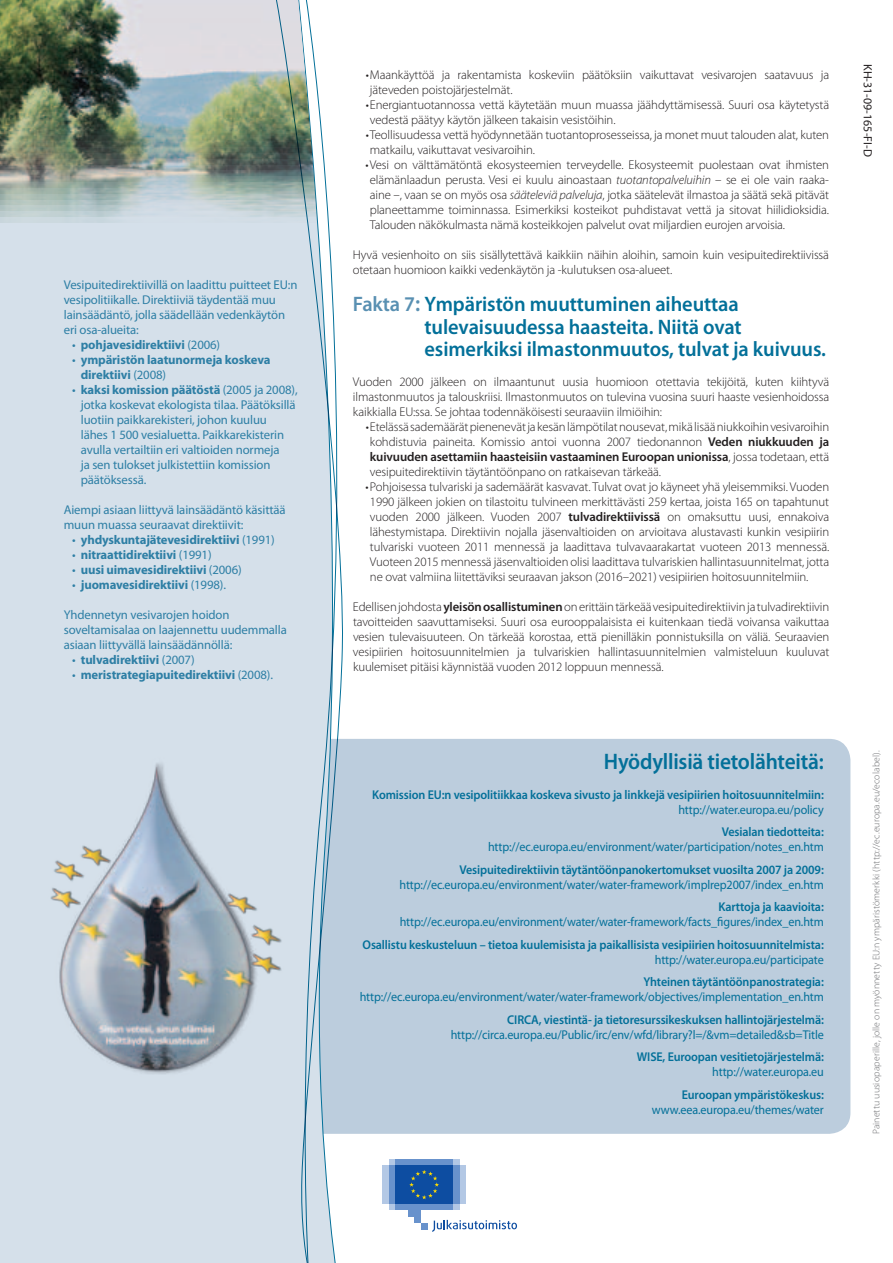
<style>
.page{position:relative;width:893px;height:1263px;background:#fff}
.page>*{position:absolute;margin:0;border:0;box-sizing:border-box;transform-origin:0 0}
.t1{font:600 22.5px "Myriad Pro";letter-spacing:-.01em;color:#037099;scale:.95 1}
.t2{font:600 21px/22.5px "Myriad Pro";letter-spacing:-.005em;color:#037099}
.t3{font:300 12.75px/15px "Myriad Pro";letter-spacing:-.01em;color:#231f20;text-align:justify}
.t4{font:12.75px/15px "Myriad Pro";letter-spacing:-.01em;color:#2e7fa5}
.t5{font:12.75px "Myriad Pro";letter-spacing:-.01em;color:#037099;scale:.95 1}
.t6{font:600 12.75px "Myriad Pro";letter-spacing:-.01em;color:#037099;scale:.95 1}
.t7{font:700 12.75px/15px "Myriad Pro";letter-spacing:-.01em;color:#2e7fa5}
.t8{font:12px "Myriad Pro";color:#231f20}
.t9{font:300 9.75px "Myriad Pro";letter-spacing:.015em;color:#6c6d70}
.s1{font-weight:400}
.s2{font-weight:700}
.s3{font-style:italic}
.s4{color:#5990b2}
.s5{font-size:22.5px;color:#5990b2}
.s6{font-weight:600}
</style>
<div class="page">
<div style="left:281px;top:739px;width:569px;height:395px;background:#bccddd;border-radius:21px"></div>
<div style="left:0;top:236px;width:349px;height:1027px;background:#d5e0ea"></div>
<img style="left:0;top:0;width:273px;height:236px">
<svg style="left:273px;top:0;width:71px;height:1263px"></svg>
<img style="left:0;top:695px;width:321px;height:443px">
<div style="left:389px;top:1204px;width:70px;height:6px;background:#b3c8e5"></div>
<div style="left:389px;top:1159px;width:70px;height:6px;background:#b3c8e5"></div>
<div style="left:395px;top:1159px;width:58px;height:6px;background:#6892cc"></div>
<div style="left:395px;top:1204px;width:58px;height:6px;background:#6892cc"></div>
<div style="left:453px;top:1165px;width:6px;height:39px;background:#6892cc"></div>
<div style="left:459px;top:1165px;width:7px;height:39px;background:#b3c8e5"></div>
<div style="left:389px;top:1165px;width:6px;height:39px;background:#6892cc"></div>
<div style="left:383px;top:1165px;width:6px;height:39px;background:#b3c8e5"></div>
<div style="left:408px;top:1204px;width:13px;height:12px;background:#6892cc"></div>
<div style="left:415px;top:1204px;width:6px;height:19px;background:#6892cc"></div>
<div style="left:395px;top:1165px;width:58px;height:39px;background:#0d4da1"></div>
<svg style="left:409px;top:1170px;width:30px;height:29px"></svg>
<svg style="left:421px;top:1220px;width:96px;height:12px"></svg>
<p class="t4" style="left:64px;top:277px;width:235px">Vesipuitedirektiivillä on laadittu puitteet EU:n vesipolitiikalle. Direktiiviä täydentää muu lainsäädäntö, jolla säädellään vedenkäytön eri osa-alueita:</p>
<p class="t7" style="left:72px;top:337px;width:149px"><span class="s1">•</span> pohjavesidirektiivi <span class="s1">(2006)</span></p>
<p class="t7" style="left:81px;top:352px;width:191px;text-indent:-9px"><span class="s1">•</span> ympäristön laatunormeja koskeva direktiivi <span class="s1">(2008)</span></p>
<p class="t4" style="left:81px;top:382px;width:218px;text-indent:-9px">• <span class="s2">kaksi komission päätöstä</span> (2005 ja 2008), jotka koskevat ekologista tilaa. Päätöksillä luotiin paikkarekisteri, johon kuuluu<br>lähes 1 500 vesialuetta. Paikkarekisterin avulla vertailtiin eri valtioiden normeja<br>ja sen tulokset julkistettiin komission päätöksessä.</p>
<p class="t4" style="left:64px;top:502px;width:223px">Aiempi asiaan liittyvä lainsäädäntö käsittää muun muassa seuraavat direktiivit:</p>
<p class="t7" style="left:72px;top:531px;width:204px"><span class="s1">•</span> yhdyskuntajätevesidirektiivi <span class="s1">(1991)</span></p>
<p class="t7" style="left:72px;top:546px;width:141px"><span class="s1">•</span> nitraattidirektiivi <span class="s1">(1991)</span></p>
<p class="t7" style="left:72px;top:561px;width:171px"><span class="s1">•</span> uusi uimavesidirektiivi <span class="s1">(2006)</span></p>
<p class="t7" style="left:72px;top:576px;width:155px"><span class="s1">•</span> juomavesidirektiivi <span class="s1">(1998).</span></p>
<p class="t4" style="left:64px;top:607px;width:225px">Yhdennetyn vesivarojen hoidon soveltamisalaa on laajennettu uudemmalla asiaan liittyvällä lainsäädännöllä:</p>
<p class="t7" style="left:72px;top:651px;width:124px"><span class="s1">•</span> tulvadirektiivi <span class="s1">(2007)</span></p>
<p class="t7" style="left:72px;top:666px;width:202px"><span class="s1">•</span> meristrategiapuitedirektiivi <span class="s1">(2008).</span></p>
<p class="t3" style="left:370px;top:67px;width:461px;text-indent:-4px">• Maankäyttöä ja rakentamista koskeviin päätöksiin vaikuttavat vesivarojen saatavuus ja jäteveden poistojärjestelmät.</p>
<p class="t3" style="left:370px;top:97px;width:461px;text-indent:-4px">• Energiantuotannossa vettä käytetään muun muassa jäähdyttämisessä. Suuri osa käytetystä vedestä päätyy käytön jälkeen takaisin vesistöihin.</p>
<p class="t3" style="left:370px;top:127px;width:461px;text-indent:-4px">• Teollisuudessa vettä hyödynnetään tuotantoprosesseissa, ja monet muut talouden alat, kuten matkailu, vaikuttavat vesivaroihin.</p>
<p class="t3" style="left:370px;top:157px;width:461px;text-indent:-4px">• Vesi on välttämätöntä ekosysteemien terveydelle. Ekosysteemit puolestaan ovat ihmisten elämänlaadun perusta. Vesi ei kuulu ainoastaan <span class="s3">tuotantopalveluihin</span> – se ei ole vain raaka&shy;aine –, vaan se on myös osa <span class="s3">sääteleviä palveluja</span>, jotka säätelevät ilmastoa ja säätä sekä pitävät planeettamme toiminnassa. Esimerkiksi kosteikot puhdistavat vettä ja sitovat hiilidioksidia.<br>Talouden näkökulmasta nämä kosteikkojen palvelut ovat miljardien eurojen arvoisia.</p>
<p class="t3" style="left:353px;top:247px;width:478px">Hyvä vesienhoito on siis sisällytettävä kaikkiin näihin aloihin, samoin kuin vesipuitedirektiivissä otetaan huomioon kaikki vedenkäytön ja -kulutuksen osa-alueet.</p>
<h2 class="t2" style="left:425px;top:292px;width:403px;text-indent:-72px"><span class="s4">Fakta 7</span><span class="s5">:</span> Ympäristön muuttuminen aiheuttaa tulevaisuudessa haasteita. Niitä ovat esimerkiksi ilmastonmuutos, tulvat ja kuivuus.</h2>
<p class="t3" style="left:353px;top:375px;width:478px">Vuoden 2000 jälkeen on ilmaantunut uusia huomioon otettavia tekijöitä, kuten kiihtyvä ilmastonmuutos ja talouskriisi. Ilmastonmuutos on tulevina vuosina suuri haaste vesienhoidossa kaikkialla EU:ssa. Se johtaa todennäköisesti seuraaviin ilmiöihin:</p>
<p class="t3" style="left:370px;top:420px;width:461px;text-indent:-4px">• Etelässäsademäärätpienenevätjakesänlämpötilatnousevat,mikälisääniukkoihinvesivaroihin kohdistuvia paineita. Komissio antoi vuonna 2007 tiedonannon <span class="s6">Veden niukkuuden ja kuivuuden asettamiin haasteisiin vastaaminen Euroopan unionissa</span>, jossa todetaan, että vesipuitedirektiivin täytäntöönpano on ratkaisevan tärkeää.</p>
<p class="t3" style="left:370px;top:480px;width:461px;text-indent:-4px">• Pohjoisessa tulvariski ja sademäärät kasvavat. Tulvat ovat jo käyneet yhä yleisemmiksi. Vuoden 1990 jälkeen jokien on tilastoitu tulvineen merkittävästi 259 kertaa, joista 165 on tapahtunut vuoden 2000 jälkeen. Vuoden 2007 <span class="s6">tulvadirektiivissä</span> on omaksuttu uusi, ennakoiva lähestymistapa. Direktiivin nojalla jäsenvaltioiden on arvioitava alustavasti kunkin vesipiirin tulvariski vuoteen 2011 mennessä ja laadittava tulvavaarakartat vuoteen 2013 mennessä.<br>Vuoteen 2015 mennessä jäsenvaltioiden olisi laadittava tulvariskien hallintasuunnitelmat, jotta ne ovat valmiina liitettäviksi seuraavan jakson (2016–2021) vesipiirien hoitosuunnitelmiin.</p>
<p class="t3" style="left:353px;top:600px;width:478px">Edellisenjohdosta<span class="s6">yleisön osallistuminen</span>onerittäintärkeäävesipuitedirektiivinjatulvadirektiivin tavoitteiden saavuttamiseksi. Suuri osa eurooppalaisista ei kuitenkaan tiedä voivansa vaikuttaa vesien tulevaisuuteen. On tärkeää korostaa, että pienilläkin ponnistuksilla on väliä. Seuraavien vesipiirien hoitosuunnitelmien ja tulvariskien hallintasuunnitelmien valmisteluun kuuluvat kuulemiset pitäisi käynnistää vuoden 2012 loppuun mennessä.</p>
<h1 class="t1" style="left:604px;top:747px;width:233px">Hyödyllisiä tietolähteitä:</h1>
<p class="t6" style="left:372px;top:786px;width:477px">Komission EU:n vesipolitiikkaa koskeva sivusto ja linkkejä vesipiirien hoitosuunnitelmiin:</p>
<p class="t5" style="left:678px;top:802px;width:155px">http://water.europa.eu/policy</p>
<p class="t6" style="left:722px;top:824px;width:109px">Vesialan tiedotteita:</p>
<p class="t5" style="left:488px;top:839px;width:355px">http://ec.europa.eu/environment/water/participation/notes_en.htm</p>
<p class="t6" style="left:459px;top:861px;width:385px">Vesipuitedirektiivin täytäntöönpanokertomukset vuosilta 2007 ja 2009:</p>
<p class="t5" style="left:400px;top:877px;width:448px">http://ec.europa.eu/environment/water/water-framework/implrep2007/index_en.htm</p>
<p class="t6" style="left:718px;top:899px;width:112px">Karttoja ja kaavioita:</p>
<p class="t5" style="left:400px;top:914px;width:448px">http://ec.europa.eu/environment/water/water-framework/facts_figures/index_en.htm</p>
<p class="t6" style="left:363px;top:936px;width:487px">Osallistu keskusteluun – tietoa kuulemisista ja paikallisista vesipiirien hoitosuunnitelmista:</p>
<p class="t5" style="left:655px;top:952px;width:179px">http://water.europa.eu/participate</p>
<p class="t6" style="left:643px;top:974px;width:191px">Yhteinen täytäntöönpanostrategia:</p>
<p class="t5" style="left:360px;top:989px;width:490px">http://ec.europa.eu/environment/water/water-framework/objectives/implementation_en.htm</p>
<p class="t6" style="left:507px;top:1011px;width:335px">CIRCA, viestintä- ja tietoresurssikeskuksen hallintojärjestelmä:</p>
<p class="t5" style="left:451px;top:1027px;width:394px">http://circa.europa.eu/Public/irc/env/wfd/library?l=/&amp;vm=detailed&amp;sb=Title</p>
<p class="t6" style="left:637px;top:1049px;width:198px">WISE, Euroopan vesitietojärjestelmä:</p>
<p class="t5" style="left:712px;top:1064px;width:119px">http://water.europa.eu</p>
<p class="t6" style="left:682px;top:1086px;width:151px">Euroopan ympäristökeskus:</p>
<p class="t5" style="left:652px;top:1102px;width:182px">www.eea.europa.eu/themes/water</p>
<p class="t8" style="left:875px;top:64px;width:94px;rotate:90deg">KH-31-09-165-FI-D</p>
<p class="t9" style="left:871px;top:1134px;width:385px;rotate:-90deg">Painettu uusiopaperille, jolle on myönnetty EU:n ympäristömerkki (http://ec.europa.eu/ecolabel).</p>
</div>
